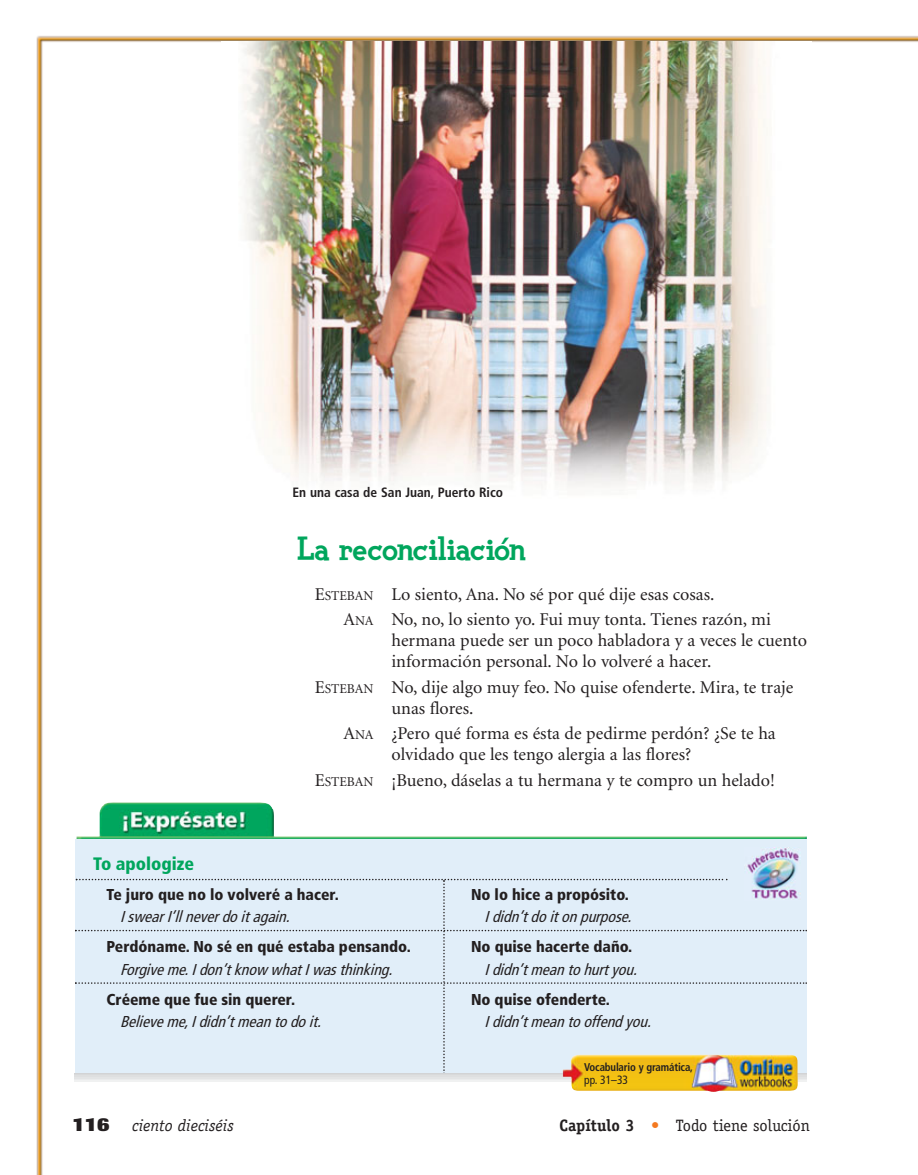
<style>
.page{position:relative;width:918px;height:1175px;background:#fff}
.page>*{position:absolute;margin:0;border:0;box-sizing:border-box;transform-origin:0 0}
.t1{font:800 33px "Fink";letter-spacing:-.015em;color:#00a65d}
.t2{font:18px/21px "Minion";color:#231f20}
.t3{font:900 condensed 18px "Frutiger";color:#00a65d}
.t4{font:16.5px "Officina Serif";color:#231f20}
.t5{font:italic 16.5px "Officina Serif";color:#231f20}
.t6{font:italic condensed 15.75px "Frutiger";color:#231f20}
.t7{font:900 condensed 15.75px "Frutiger";color:#231f20}
.t8{font:700 condensed 13.5px "Frutiger";color:#231f20}
.t9{font:condensed 12px "Frutiger";color:#231f20;scale:.96 1}
.t10{font:700 condensed 11.25px "Frutiger";letter-spacing:-.015em;color:#231f20;scale:.96 1}
.s1{font-size:13.5px}
.s2{font-family:"Imago";font-weight:800;font-style:normal;font-size:19.5px}
.s3{font-weight:700}
.s4{color:#f47920}
</style>
<div class="page">
<img style="left:36px;top:35px;width:882px;height:1139px">
<p class="t8" style="left:292px;top:486px;width:212px">En una casa de San Juan, Puerto Rico</p>
<h1 class="t1" style="left:297px;top:529px;width:231px">La reconciliación</h1>
<p class="t2" style="left:344px;top:583px;width:429px;line-height:25.5px;text-indent:-29px">E<span class="s1">STEBAN</span> Lo siento, Ana. No sé por qué dije esas cosas.<br>A<span class="s1">NA</span> No, no, lo siento yo. Fui muy tonta. Tienes razón, mi</p>
<p class="t2" style="left:392px;top:631px;width:417px">hermana puede ser un poco habladora y a veces le cuento información personal. No lo volveré a hacer.</p>
<p class="t2" style="left:392px;top:678px;width:403px;text-indent:-77px">E<span class="s1">STEBAN</span> No, dije algo muy feo. No quise ofenderte. Mira, te traje unas flores.</p>
<p class="t2" style="left:392px;top:724px;width:386px;text-indent:-48px">A<span class="s1">NA</span> ¿Pero qué forma es ésta de pedirme perdón? ¿Se te ha olvidado que les tengo alergia a las flores?</p>
<p class="t2" style="left:315px;top:771px;width:462px">E<span class="s1">STEBAN</span> ¡Bueno, dáselas a tu hermana y te compro un helado!</p>
<p class="t3" style="left:93px;top:856px;width:103px">To apologize</p>
<p class="t7" style="left:106px;top:888px;width:234px">Te juro que no lo volveré a hacer.</p>
<p class="t7" style="left:471px;top:888px;width:159px">No lo hice a propósito.</p>
<p class="t6" style="left:120px;top:911px;width:171px">I swear I’ll never do it again.</p>
<p class="t6" style="left:485px;top:911px;width:148px">I didn’t do it on purpose.</p>
<p class="t7" style="left:107px;top:940px;width:306px">Perdóname. No sé en qué estaba pensando.</p>
<p class="t7" style="left:471px;top:940px;width:163px">No quise hacerte daño.</p>
<p class="t6" style="left:120px;top:963px;width:274px">Forgive me. I don’t know what I was thinking.</p>
<p class="t6" style="left:485px;top:963px;width:154px">I didn’t mean to hurt you.</p>
<p class="t7" style="left:107px;top:993px;width:190px">Créeme que fue sin querer.</p>
<p class="t7" style="left:471px;top:993px;width:140px">No quise ofenderte.</p>
<p class="t6" style="left:120px;top:1016px;width:202px">Believe me, I didn’t mean to do it.</p>
<p class="t6" style="left:485px;top:1016px;width:168px">I didn’t mean to offend you.</p>
<p class="t10" style="left:584px;top:1062px;width:115px">Vocabulario y gramática,</p>
<p class="t9" style="left:584px;top:1075px;width:47px">pp. 31–33</p>
<p class="t5" style="left:72px;top:1119px;width:163px"><span class="s2">116</span> ciento dieciséis</p>
<p class="t4" style="left:559px;top:1119px;width:252px"><span class="s3">Capítulo 3</span> <span class="s4">•</span> Todo tiene solución</p>
</div>
